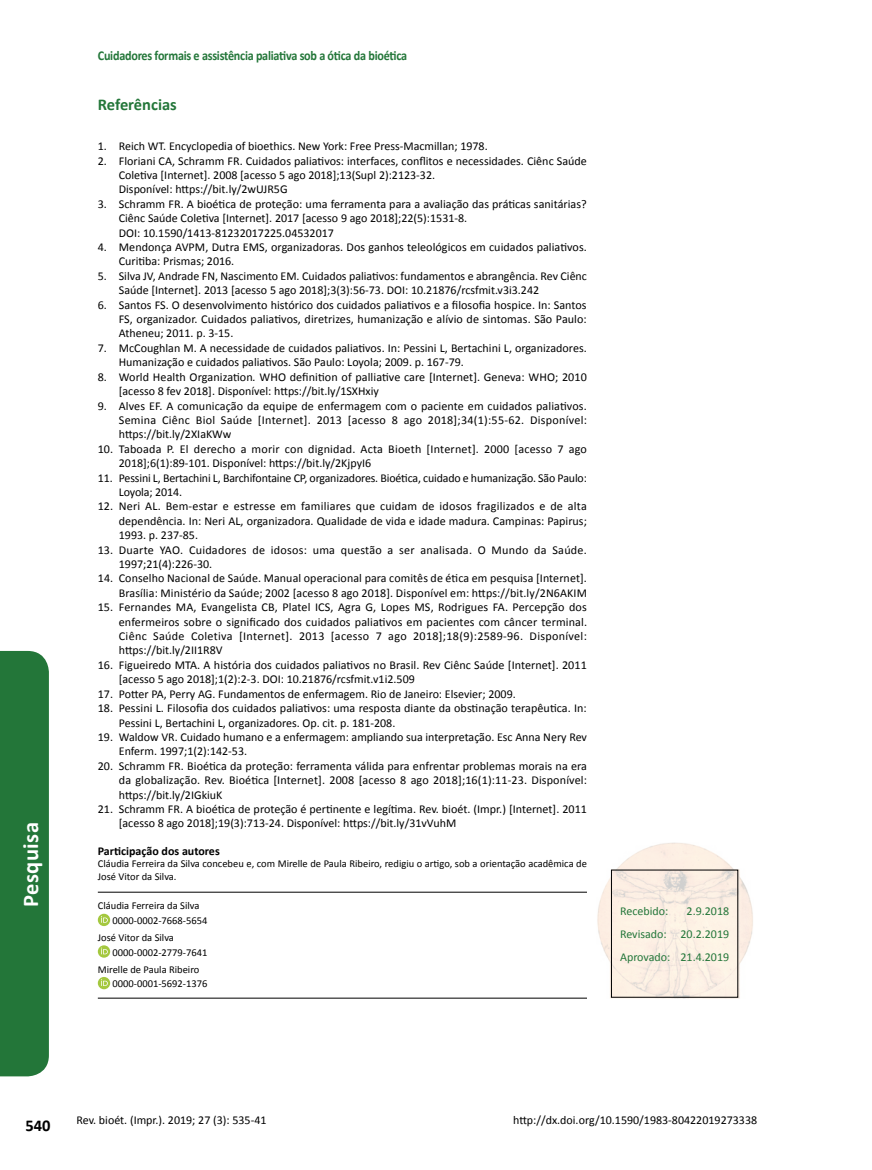
<style>
.page{position:relative;width:872px;height:1170px;background:#fff}
.page>*{position:absolute;margin:0;border:0;box-sizing:border-box;transform-origin:0 0}
.t1{font:700 22.5px "Calibri";letter-spacing:.02em;color:#fff}
.t2{font:700 16.5px "Calibri";color:#237639}
.t3{font:700 16.5px "Calibri";color:#000}
.t4{font:700 13.5px "Calibri";letter-spacing:-.02em;color:#237639;scale:.9 1}
.t5{font:12px/14.4px "Calibri";color:#000}
.t6{font:12px/14.4px "Calibri";letter-spacing:.02em;color:#000}
.t7{font:12px/23px "Calibri";color:#237639;text-align:justify}
.t8{font:700 12px "Calibri";color:#000}
.t9{font:10.5px/14.7px "Calibri";color:#000}
.s1{font-style:italic}
</style>
<div class="page">
<img style="left:597px;top:842px;width:156px;height:156px">
<hr style="left:98px;top:891px;width:489px;height:1px;background:#000">
<hr style="left:98px;top:997px;width:489px;height:1px;background:#000">
<svg style="left:98px;top:913px;width:12px;height:13px"></svg>
<svg style="left:101px;top:915px;width:7px;height:7px"></svg>
<svg style="left:98px;top:945px;width:12px;height:12px"></svg>
<svg style="left:101px;top:947px;width:7px;height:7px"></svg>
<svg style="left:98px;top:976px;width:12px;height:13px"></svg>
<svg style="left:101px;top:979px;width:7px;height:6px"></svg>
<div style="left:0;top:651px;width:49px;height:425px;background:#237639"></div>
<h1 class="t1" style="left:15px;top:907px;width:86px;rotate:-90deg">Pesquisa</h1>
<p class="t4" style="left:98px;top:46px;width:345px">Cuidadores formais e assistência paliativa sob a ótica da bioética</p>
<h2 class="t2" style="left:98px;top:93px;width:81px">Referências</h2>
<p class="t5" style="left:98px;top:139px;width:391px">1. Reich WT. Encyclopedia of bioethics. New York: Free Press-Macmillan; 1978.</p>
<p class="t5" style="left:119px;top:153px;width:469px;text-indent:-21px">2. Floriani CA, Schramm FR. Cuidados paliativos: interfaces, conflitos e necessidades. Ciênc Saúde<br>Coletiva [Internet]. 2008 [acesso 5 ago 2018];13(Supl 2):2123-32.<br>Disponível: https://bit.ly/2wUJR5G</p>
<p class="t5" style="left:119px;top:197px;width:469px;text-indent:-21px">3. Schramm FR. A bioética de proteção: uma ferramenta para a avaliação das práticas sanitárias?<br>Ciênc Saúde Coletiva [Internet]. 2017 [acesso 9 ago 2018];22(5):1531-8.<br>DOI: 10.1590/1413-81232017225.04532017</p>
<p class="t5" style="left:119px;top:240px;width:469px;text-indent:-21px">4. Mendonça AVPM, Dutra EMS, organizadoras. Dos ganhos teleológicos em cuidados paliativos.<br>Curitiba: Prismas; 2016.</p>
<p class="t5" style="left:119px;top:269px;width:469px;text-indent:-21px">5. Silva JV, Andrade FN, Nascimento EM. Cuidados paliativos: fundamentos e abrangência. Rev Ciênc<br>Saúde [Internet]. 2013 [acesso 5 ago 2018];3(3):56-73. DOI: 10.21876/rcsfmit.v3i3.242</p>
<p class="t5" style="left:119px;top:297px;width:469px;text-align:justify;text-indent:-21px">6. Santos FS. O desenvolvimento histórico dos cuidados paliativos e a filosofia hospice. In: Santos FS, organizador. Cuidados paliativos, diretrizes, humanização e alívio de sintomas. São Paulo:<br>Atheneu; 2011. p. 3-15.</p>
<p class="t5" style="left:119px;top:341px;width:469px;text-indent:-21px">7. McCoughlan M. A necessidade de cuidados paliativos. In: Pessini L, Bertachini L, organizadores.<br>Humanização e cuidados paliativos. São Paulo: Loyola; 2009. p. 167-79.</p>
<p class="t5" style="left:119px;top:369px;width:469px;text-indent:-21px">8. World Health Organization<span class="s1">.</span> WHO definition of palliative care [Internet]. Geneva: WHO; 2010 [acesso 8 fev 2018]. Disponível: https://bit.ly/1SXHxiy</p>
<p class="t5" style="left:119px;top:398px;width:469px;text-align:justify;text-indent:-21px">9. Alves EF. A comunicação da equipe de enfermagem com o paciente em cuidados paliativos.<br>Semina Ciênc Biol Saúde [Internet]. 2013 [acesso 8 ago 2018];34(1):55-62. Disponível: https://bit.ly/2XIaKWw</p>
<p class="t5" style="left:119px;top:441px;width:469px;text-indent:-21px">10. Taboada P. El derecho a morir con dignidad. Acta Bioeth [Internet]. 2000 [acesso 7 ago<br>2018];6(1):89-101. Disponível: https://bit.ly/2KjpyI6</p>
<p class="t5" style="left:119px;top:470px;width:469px;text-indent:-21px">11. Pessini L, Bertachini L, Barchifontaine CP, organizadores. Bioética, cuidado e humanização. São Paulo:<br>Loyola; 2014.</p>
<p class="t5" style="left:119px;top:499px;width:469px;text-align:justify;text-indent:-21px">12. Neri AL. Bem-estar e estresse em familiares que cuidam de idosos fragilizados e de alta dependência. In: Neri AL, organizadora. Qualidade de vida e idade madura. Campinas: Papirus; 1993. p. 237-85.</p>
<p class="t6" style="left:119px;top:542px;width:469px;text-indent:-21px">13. Duarte YAO. Cuidadores de idosos: uma questão a ser analisada. O Mundo da Saúde.<br>1997;21(4):226-30.</p>
<p class="t5" style="left:98px;top:571px;width:490px;text-align:right">14. Conselho Nacional de Saúde. Manual operacional para comitês de ética em pesquisa [Internet].<br>Brasília: Ministério da Saúde; 2002 [acesso 8 ago 2018]. Disponível em: https://bit.ly/2N6AKIM</p>
<p class="t5" style="left:119px;top:600px;width:470px;text-align:justify;text-indent:-21px">15. Fernandes MA, Evangelista CB, Platel ICS, Agra G, Lopes MS, Rodrigues FA. Percepção dos enfermeiros sobre o significado dos cuidados paliativos em pacientes com câncer terminal.<br>Ciênc Saúde Coletiva [Internet]. 2013 [acesso 7 ago 2018];18(9):2589-96. Disponível: https://bit.ly/2II1R8V</p>
<p class="t5" style="left:119px;top:657px;width:469px;text-indent:-21px">16. Figueiredo MTA. A história dos cuidados paliativos no Brasil. Rev Ciênc Saúde [Internet]. 2011 [acesso 5 ago 2018];1(2):2-3. DOI: 10.21876/rcsfmit.v1i2.509</p>
<p class="t5" style="left:98px;top:686px;width:419px">17. Potter PA, Perry AG. Fundamentos de enfermagem. Rio de Janeiro: Elsevier; 2009.</p>
<p class="t5" style="left:119px;top:701px;width:469px;text-indent:-21px">18. Pessini L. Filosofia dos cuidados paliativos: uma resposta diante da obstinação terapêutica. In:<br>Pessini L, Bertachini L, organizadores. Op. cit. p. 181-208.</p>
<p class="t5" style="left:119px;top:729px;width:469px;text-indent:-21px">19. Waldow VR. Cuidado humano e a enfermagem: ampliando sua interpretação. Esc Anna Nery Rev<br>Enferm. 1997;1(2):142-53.</p>
<p class="t5" style="left:119px;top:758px;width:470px;text-align:justify;text-indent:-21px">20. Schramm FR. Bioética da proteção: ferramenta válida para enfrentar problemas morais na era da globalização. Rev. Bioética [Internet]. 2008 [acesso 8 ago 2018];16(1):11-23. Disponível: https://bit.ly/2IGkiuK</p>
<p class="t5" style="left:119px;top:801px;width:469px;text-indent:-21px">21. Schramm FR. A bioética de proteção é pertinente e legítima. Rev. bioét. (Impr.) [Internet]. 2011 [acesso 8 ago 2018];19(3):713-24. Disponível: https://bit.ly/31vVuhM</p>
<p class="t8" style="left:98px;top:842px;width:123px">Participação dos autores</p>
<p class="t9" style="left:98px;top:857px;width:490px;line-height:12.6px">Cláudia Ferreira da Silva concebeu e, com Mirelle de Paula Ribeiro, redigiu o artigo, sob a orientação acadêmica de<br>José Vitor da Silva.</p>
<p class="t9" style="left:112px;top:898px;width:96px;text-indent:-15px">Cláudia Ferreira da Silva<br>0000-0002-7668-5654</p>
<p class="t9" style="left:112px;top:930px;width:96px;text-indent:-15px">José Vitor da Silva<br>0000-0002-2779-7641</p>
<p class="t9" style="left:112px;top:961px;width:96px;text-indent:-15px">Mirelle de Paula Ribeiro<br>0000-0001-5692-1376</p>
<p class="t7" style="left:620px;top:899px;width:50px">Recebido:</p>
<p class="t7" style="left:620px;top:899px;width:111px;text-indent:66px">2.9.2018<br>Revisado: 20.2.2019<br>Aprovado: 21.4.2019</p>
<h2 class="t3" style="left:26px;top:1113px;width:27px">540</h2>
<p class="t5" style="left:77px;top:1113px;width:191px">Rev. bioét. (Impr.). 2019; 27 (3): 535-41</p>
<p class="t5" style="left:513px;top:1113px;width:245px">http://dx.doi.org/10.1590/1983-80422019273338</p>
</div>
